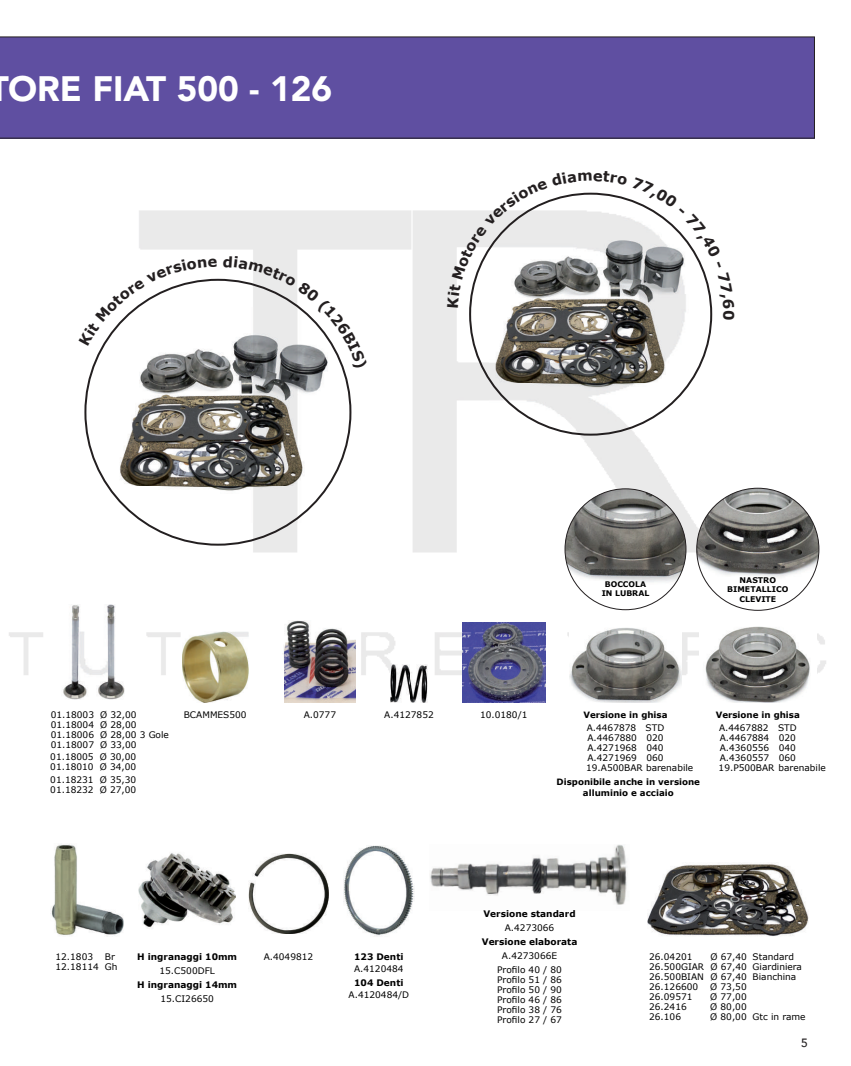
<style>
.page{position:relative;width:851px;height:1066px;background:#fff}
.page>*{position:absolute;margin:0;border:0;box-sizing:border-box;transform-origin:0 0}
.t1{font:900 35px "Avenir LT Std";color:#fff}
.t2{font:500 12px "Avenir LT";color:#231f20}
.t3{font:9px/10px "Verdana";color:#000}
.t4{font:700 9px "Verdana";color:#000}
.t5{font:700 8.7px/11px "Verdana";color:#000;text-align:center}
.t6{font:700 7.8px/9.4px "Verdana";color:#000;text-align:center}
</style>
<div class="page">
<img style="left:9px;top:75px;width:817px;height:815px">
<div style="left:0;top:36px;width:814px;height:103px;background:#5f4fa1"></div>
<img style="left:489px;top:320px;width:199px;height:96px">
<img style="left:113px;top:307px;width:215px;height:216px">
<img style="left:429px;top:844px;width:200px;height:61px">
<img style="left:696px;top:488px;width:122px;height:119px">
<img style="left:565px;top:489px;width:120px;height:121px;border-radius:60px">
<img style="left:182px;top:631px;width:66px;height:71px">
<img style="left:249px;top:853px;width:79px;height:81px">
<img style="left:139px;top:844px;width:96px;height:85px">
<img style="left:284px;top:620px;width:71px;height:82px">
<img style="left:462px;top:622px;width:83px;height:80px">
<img style="left:570px;top:617px;width:111px;height:85px">
<img style="left:50px;top:843px;width:75px;height:93px">
<img style="left:699px;top:619px;width:117px;height:83px">
<img style="left:61px;top:604px;width:63px;height:96px">
<img style="left:343px;top:845px;width:71px;height:92px">
<img style="left:390px;top:664px;width:37px;height:38px">
<img style="left:647px;top:863px;width:160px;height:73px">
<svg style="left:79px;top:258px;width:138px;height:87px"></svg>
<svg style="left:223px;top:255px;width:144px;height:114px"></svg>
<svg style="left:447px;top:171px;width:287px;height:149px"></svg>
<h1 class="t1" style="left:8px;top:67px;width:325px">ORE FIAT 500 - 126</h1>
<p class="t3" style="left:100px;top:710px;width:70px">Ø 32,00<br>Ø 28,00<br>Ø 28,00 3 Gole<br>Ø 33,00</p>
<p class="t3" style="left:51px;top:710px;width:45px;text-align:justify">01.18003<br>01.18004<br>01.18006<br>01.18007</p>
<p class="t3" style="left:100px;top:752px;width:38px">Ø 30,00<br>Ø 34,00</p>
<p class="t3" style="left:50px;top:752px;width:45px">01.18005<br>01.18010</p>
<p class="t3" style="left:100px;top:774px;width:38px">Ø 35,30<br>Ø 27,00</p>
<p class="t3" style="left:50px;top:774px;width:45px">01.18231<br>01.18232</p>
<p class="t3" style="left:184px;top:710px;width:64px">BCAMMES500</p>
<p class="t6" style="left:601px;top:579px;width:49px">BOCCOLA<br>IN LUBRAL</p>
<p class="t6" style="left:727px;top:575px;width:63px">NASTRO<br>BIMETALLICO<br>CLEVITE</p>
<p class="t3" style="left:304px;top:710px;width:34px">A.0777</p>
<p class="t3" style="left:480px;top:710px;width:49px">10.0180/1</p>
<p class="t3" style="left:384px;top:710px;width:51px">A.4127852</p>
<p class="t5" style="left:583px;top:709px;width:86px">Versione in ghisa</p>
<p class="t5" style="left:715px;top:709px;width:86px">Versione in ghisa</p>
<p class="t3" style="left:586px;top:723px;width:79px;text-align:justify">A.4467878 STD A.4467880 020<br>A.4271968 040<br>A.4271969 060</p>
<p class="t3" style="left:719px;top:723px;width:79px;text-align:justify">A.4467882 STD A.4467884 020<br>A.4360556 040<br>A.4360557 060</p>
<p class="t3" style="left:586px;top:763px;width:109px">19.A500BAR barenabile</p>
<p class="t3" style="left:718px;top:763px;width:109px">19.P500BAR barenabile</p>
<p class="t5" style="left:556px;top:777px;width:145px">Disponibile anche in versione alluminio e acciaio</p>
<p class="t3" style="left:55px;top:952px;width:45px">12.1803<br>12.18114</p>
<p class="t3" style="left:105px;top:952px;width:14px">Br<br>Gh</p>
<p class="t4" style="left:137px;top:951px;width:101px">H ingranaggi 10mm</p>
<p class="t3" style="left:264px;top:952px;width:51px">A.4049812</p>
<p class="t3" style="left:159px;top:966px;width:57px">15.C500DFL</p>
<p class="t4" style="left:137px;top:979px;width:101px">H ingranaggi 14mm</p>
<p class="t3" style="left:160px;top:994px;width:55px">15.CI26650</p>
<p class="t4" style="left:354px;top:951px;width:51px">123 Denti</p>
<p class="t3" style="left:354px;top:964px;width:51px">A.4120484</p>
<p class="t4" style="left:354px;top:977px;width:51px">104 Denti</p>
<p class="t3" style="left:348px;top:990px;width:62px">A.4120484/D</p>
<p class="t4" style="left:483px;top:908px;width:94px">Versione standard</p>
<p class="t3" style="left:504px;top:923px;width:51px">A.4273066</p>
<p class="t4" style="left:481px;top:936px;width:97px">Versione elaborata</p>
<p class="t3" style="left:502px;top:951px;width:57px">A.4273066E</p>
<p class="t3" style="left:497px;top:965px;width:66px;text-align:justify">Profilo 40 / 80<br>Profilo 51 / 86<br>Profilo 50 / 90<br>Profilo 46 / 86<br>Profilo 38 / 76<br>Profilo 27 / 67</p>
<p class="t3" style="left:649px;top:952px;width:57px">26.04201<br>26.500GIAR<br>26.500BIAN<br>26.126600<br>26.09571<br>26.2416<br>26.106</p>
<p class="t3" style="left:710px;top:952px;width:38px;text-align:justify">Ø 67,40<br>Ø 67,40<br>Ø 67,40<br>Ø 73,50<br>Ø 77,00<br>Ø 80,00<br>Ø 80,00</p>
<p class="t3" style="left:752px;top:952px;width:51px">Standard<br>Giardiniera<br>Bianchina</p>
<p class="t3" style="left:752px;top:1012px;width:54px">Gtc in rame</p>
<h2 class="t2" style="left:801px;top:1035px;width:8px">5</h2>
</div>
